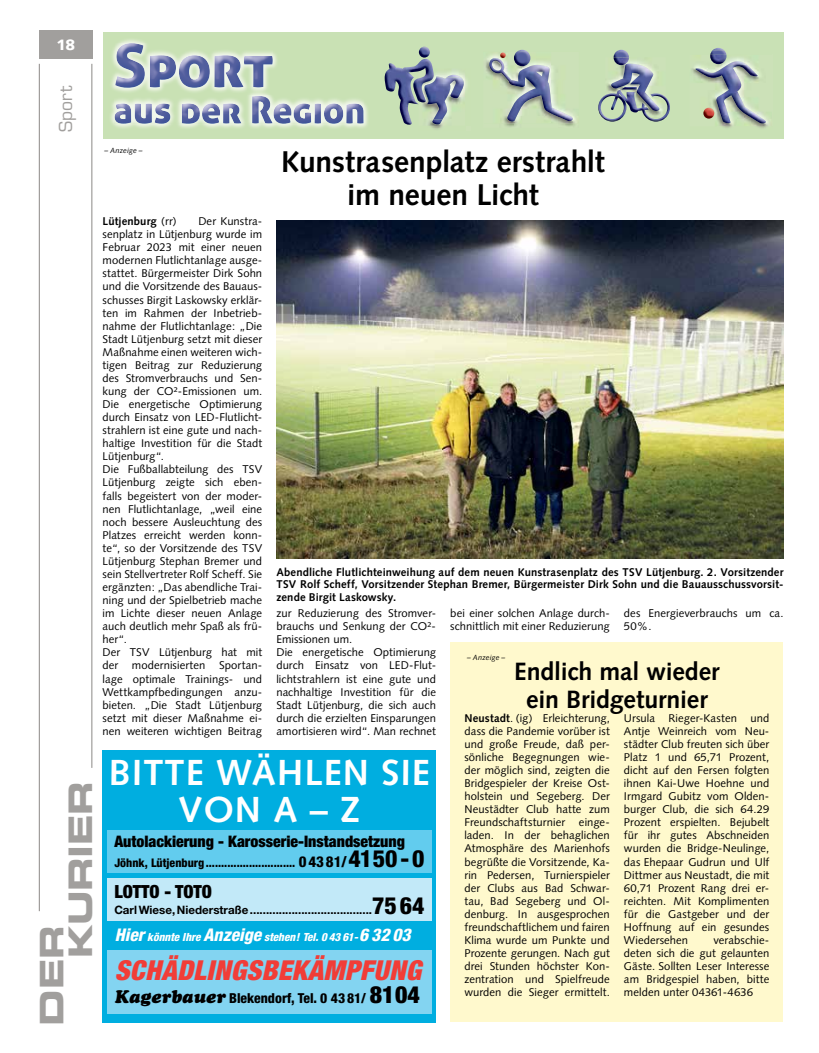
<style>
.page{position:relative;width:819px;height:1053px;background:#fff}
.page>*{position:absolute;margin:0;border:0;box-sizing:border-box;transform-origin:0 0}
.t1{font:700 36.25px/36.2px "Syntax LT Std";letter-spacing:.03em;color:#fff;text-align:center}
.t2{font:32.5px/28.9px "Eurostile LT Std Bold Ex 2";letter-spacing:-.01em;color:#a19f9d}
.t3{font:700 30px/32.5px "Syntax LT Std";letter-spacing:-.005em;color:#000;text-align:center}
.t4{font:italic 900 condensed 27.5px "Helvetica Neue";letter-spacing:.015em;color:#f13d37}
.t5{font:700 25px/27.5px "Syntax LT Std";letter-spacing:-.005em;color:#000;text-align:center}
.t6{font:900 condensed 18.12px "Helvetica Neue";color:#000}
.t7{font:17.5px "Eurostile LT Std";color:#a19f9d}
.t8{font:900 condensed 15.88px "Helvetica Neue";color:#000}
.t9{font:900 15px "Syntax LT Std";color:#fff}
.t10{font:800 condensed 13.75px "Helvetica Neue";color:#000}
.t11{font:800 condensed 11.88px "Helvetica Neue";color:#000}
.t12{font:700 11.5px "Helvetica Neue";color:#000}
.t13{font:11.25px/13px "Syntax";letter-spacing:.005em;color:#000}
.t14{font:700 11.25px/12.5px "Syntax LT Std";letter-spacing:.01em;color:#000;text-align:justify}
.t15{font:italic 800 condensed 11.25px "Helvetica Neue";color:#fff}
.t16{font:700 11.25px "Syntax";letter-spacing:.01em;color:#000}
.t17{font:italic 7.5px "Syntax LT Std";letter-spacing:.015em;color:#000}
.s1{font-weight:400}
.s2{font-weight:700}
.s3{font-size:15px}
.s4{font-size:23.75px}
.s5{font-weight:800;font-stretch:condensed;font-size:23.75px}
.s6{font-size:17.5px}
.s7{font-family:"Cooper Black Std";font-weight:400;font-style:italic;font-stretch:normal;font-size:18.12px}
.s8{font-weight:900;font-size:23.75px}
</style>
<div class="page">
<div style="left:451px;top:642px;width:331px;height:380px;background:#fff9cd"></div>
<hr style="left:39px;top:64px;width:1px;height:847px;background:#8c8986">
<hr style="left:92px;top:64px;width:1px;height:703px;background:#8c8986">
<div style="left:39px;top:30px;width:53px;height:29px;background:#a19f9d"></div>
<div style="left:103px;top:749px;width:333px;height:273px;background:#00aee0"></div>
<div style="left:107px;top:878px;width:324px;height:42px;background:#c2e9f8"></div>
<div style="left:107px;top:830px;width:324px;height:42px;background:#62ccee"></div>
<div style="left:107px;top:950px;width:324px;height:64px;background:#83d4f1"></div>
<div style="left:103px;top:32px;width:680px;height:107px;background:#c9e1b5"></div>
<img style="left:110px;top:39px;width:258px;height:89px">
<img style="left:115px;top:43px;width:158px;height:45px">
<img style="left:115px;top:96px;width:248px;height:28px">
<svg style="left:713px;top:48px;width:11px;height:2px"></svg>
<img style="left:710px;top:50px;width:16px;height:5px">
<img style="left:691px;top:55px;width:78px;height:73px">
<img style="left:695px;top:65px;width:70px;height:58px">
<svg style="left:727px;top:61px;width:31px;height:15px"></svg>
<svg style="left:713px;top:72px;width:3px;height:7px"></svg>
<svg style="left:703px;top:108px;width:11px;height:11px"></svg>
<svg style="left:616px;top:50px;width:10px;height:2px"></svg>
<img style="left:613px;top:52px;width:16px;height:5px">
<img style="left:607px;top:57px;width:40px;height:33px">
<img style="left:611px;top:64px;width:46px;height:26px">
<svg style="left:606px;top:120px;width:12px;height:2px"></svg>
<svg style="left:650px;top:120px;width:11px;height:2px"></svg>
<img style="left:598px;top:90px;width:72px;height:30px">
<svg style="left:621px;top:87px;width:15px;height:2px"></svg>
<img style="left:505px;top:123px;width:70px;height:4px">
<img style="left:485px;top:53px;width:92px;height:70px">
<img style="left:489px;top:58px;width:83px;height:64px">
<svg style="left:517px;top:50px;width:10px;height:2px"></svg>
<img style="left:514px;top:52px;width:16px;height:14px">
<svg style="left:491px;top:52px;width:14px;height:22px"></svg>
<svg style="left:419px;top:47px;width:11px;height:11px"></svg>
<img style="left:465px;top:78px;width:3px;height:13px">
<img style="left:428px;top:70px;width:37px;height:59px">
<img style="left:446px;top:75px;width:15px;height:3px">
<img style="left:433px;top:78px;width:13px;height:31px">
<svg style="left:434px;top:76px;width:13px;height:6px"></svg>
<svg style="left:433px;top:110px;width:9px;height:14px"></svg>
<img style="left:384px;top:59px;width:49px;height:66px">
<img style="left:276px;top:221px;width:507px;height:337px">
<p class="t9" style="left:56px;top:36px;width:20px">18</p>
<p class="t7" style="left:55px;top:132px;width:47px;rotate:-90deg">Sport</p>
<p class="t2" style="left:37px;top:958px;width:179px;text-indent:-67px;rotate:-90deg">Der<br>Kurier</p>
<p class="t17" style="left:104px;top:146px;width:40px">– Anzeige –</p>
<p class="t3" style="left:281px;top:146px;width:325px">Kunstrasenplatz erstrahlt im neuen Licht</p>
<p class="t16" style="left:103px;top:215px;width:75px">Lütjenburg <span class="s1">(rr)</span></p>
<p class="t13" style="left:103px;top:215px;width:161px;text-indent:96px">Der Kunstra&shy;senplatz in Lütjenburg wurde im<br>Februar 2023 mit einer neuen modernen Flutlichtanlage ausge&shy;stattet. Bürgermeister Dirk Sohn und die Vorsitzende des Bauaus&shy;schusses Birgit Laskowsky erklär&shy;ten im Rahmen der Inbetrieb&shy;nahme der Flutlichtanlage: „Die<br>Stadt Lütjenburg setzt mit dieser<br>Maßnahme einen weiteren wich&shy;tigen Beitrag zur Reduzierung des Stromverbrauchs und Sen&shy;kung der CO²-Emissionen um.<br>Die energetische Optimierung durch Einsatz von LED-Flutlicht&shy;strahlern ist eine gute und nach&shy;haltige Investition für die Stadt<br>Lütjenburg“.<br>Die Fußballabteilung des TSV<br>Lütjenburg zeigte sich eben&shy;falls begeistert von der moder&shy;nen Flutlichtanlage, „weil eine noch bessere Ausleuchtung des<br>Platzes erreicht werden konn&shy;te“, so der Vorsitzende des TSV<br>Lütjenburg Stephan Bremer und sein Stellvertreter Rolf Scheff. Sie ergänzten: „Das abendliche Trai&shy;ning und der Spielbetrieb mache im Lichte dieser neuen Anlage auch deutlich mehr Spaß als frü&shy;her“.<br>Der TSV Lütjenburg hat mit der modernisierten Sportan&shy;lage optimale Trainings- und<br>Wettkampfbedingungen anzu&shy;bieten. „Die Stadt Lütjenburg setzt mit dieser Maßnahme ei&shy;nen weiteren wichtigen Beitrag</p>
<p class="t14" style="left:276px;top:565px;width:508px">Abendliche Flutlichteinweihung auf dem neuen Kunstrasenplatz des TSV Lütjenburg. 2. Vorsitzender TSV Rolf Scheff, Vorsitzender Stephan Bremer, Bürgermeister Dirk Sohn und die Bauausschussvorsit&shy;zende Birgit Laskowsky.</p>
<p class="t13" style="left:450px;top:606px;width:161px">bei einer solchen Anlage durch&shy;schnittlich mit einer Reduzierung</p>
<p class="t13" style="left:624px;top:606px;width:161px">des Energieverbrauchs um ca.<br>50%.</p>
<p class="t13" style="left:276px;top:606px;width:161px">zur Reduzierung des Stromver&shy;brauchs und Senkung der CO²-<br>Emissionen um.<br>Die energetische Optimierung durch Einsatz von LED-Flut&shy;lichtstrahlern ist eine gute und nachhaltige Investition für die<br>Stadt Lütjenburg, die sich auch durch die erzielten Einsparungen amortisieren wird“. Man rechnet</p>
<p class="t17" style="left:467px;top:652px;width:40px">– Anzeige –</p>
<p class="t5" style="left:514px;top:658px;width:207px">Endlich mal wieder ein Bridgeturnier</p>
<p class="t13" style="left:464px;top:711px;width:147px;text-align:justify"><span class="s2">Neustadt</span>. (ig) Erleichterung, dass die Pandemie vorüber ist und große Freude, daß per&shy;sönliche Begegnungen wie&shy;der möglich sind, zeigten die Bridgespieler der Kreise Ost&shy;holstein und Segeberg. Der Neustädter Club hatte zum Freundschaftsturnier einge&shy;laden. In der behaglichen Atmosphäre des Marienhofs begrüßte die Vorsitzende, Ka&shy;rin Pedersen, Turnierspieler der Clubs aus Bad Schwar&shy;tau, Bad Segeberg und Ol&shy;denburg. In ausgesprochen freundschaftlichem und fairen Klima wurde um Punkte und Prozente gerungen. Nach gut drei Stunden höchster Kon&shy;zentration und Spielfreude wurden die Sieger ermittelt.</p>
<p class="t13" style="left:624px;top:711px;width:147px;text-align:justify">Ursula Rieger-Kasten und Antje Weinreich vom Neu&shy;städter Club freuten sich über Platz 1 und 65,71 Prozent, dicht auf den Fersen folgten ihnen Kai-Uwe Hoehne und Irmgard Gubitz vom Olden&shy;burger Club, die sich 64.29<br>Prozent erspielten. Bejubelt für ihr gutes Abschneiden wurden die Bridge-Neulinge, das Ehepaar Gudrun und Ulf Dittmer aus Neustadt, die mit 60,71 Prozent Rang drei er&shy;reichten. Mit Komplimenten für die Gastgeber und der Hoffnung auf ein gesundes Wiedersehen</p>
<p class="t1" style="left:109px;top:754px;width:322px">BITTE WÄHLEN SIE<br>VON A – Z</p>
<p class="t8" style="left:114px;top:831px;width:292px">Autolackierung - Karosserie-Instandsetzung</p>
<p class="t11" style="left:114px;top:855px;width:312px">Jöhnk, Lütjenburg ............................. <span class="s3">0 43 81/</span> <span class="s4">41 50 - 0</span></p>
<p class="t6" style="left:114px;top:880px;width:99px">LOTTO - TOTO</p>
<p class="t12" style="left:114px;top:902px;width:312px">Carl Wiese, Niederstraße ......................................<span class="s5">75 64</span></p>
<p class="t15" style="left:115px;top:929px;width:297px"><span class="s6">Hier</span> könnte Ihre <span class="s6">Anzeige</span> stehen! Tel. 0 43 61-<span class="s6">6 32 03</span></p>
<p class="t4" style="left:115px;top:953px;width:308px">SCHÄDLINGSBEKÄMPFUNG</p>
<p class="t10" style="left:115px;top:989px;width:306px"><span class="s7">Kagerbauer</span> Blekendorf, Tel. 0 43 81/ <span class="s8">81 04</span></p>
<p class="t13" style="left:624px;top:933px;width:147px;text-align:justify;text-indent:89px">verabschie&shy;deten sich die gut gelaunten Gäste. Sollten Leser Interesse am Bridgespiel haben, bitte melden unter 04361-4636</p>
</div>
